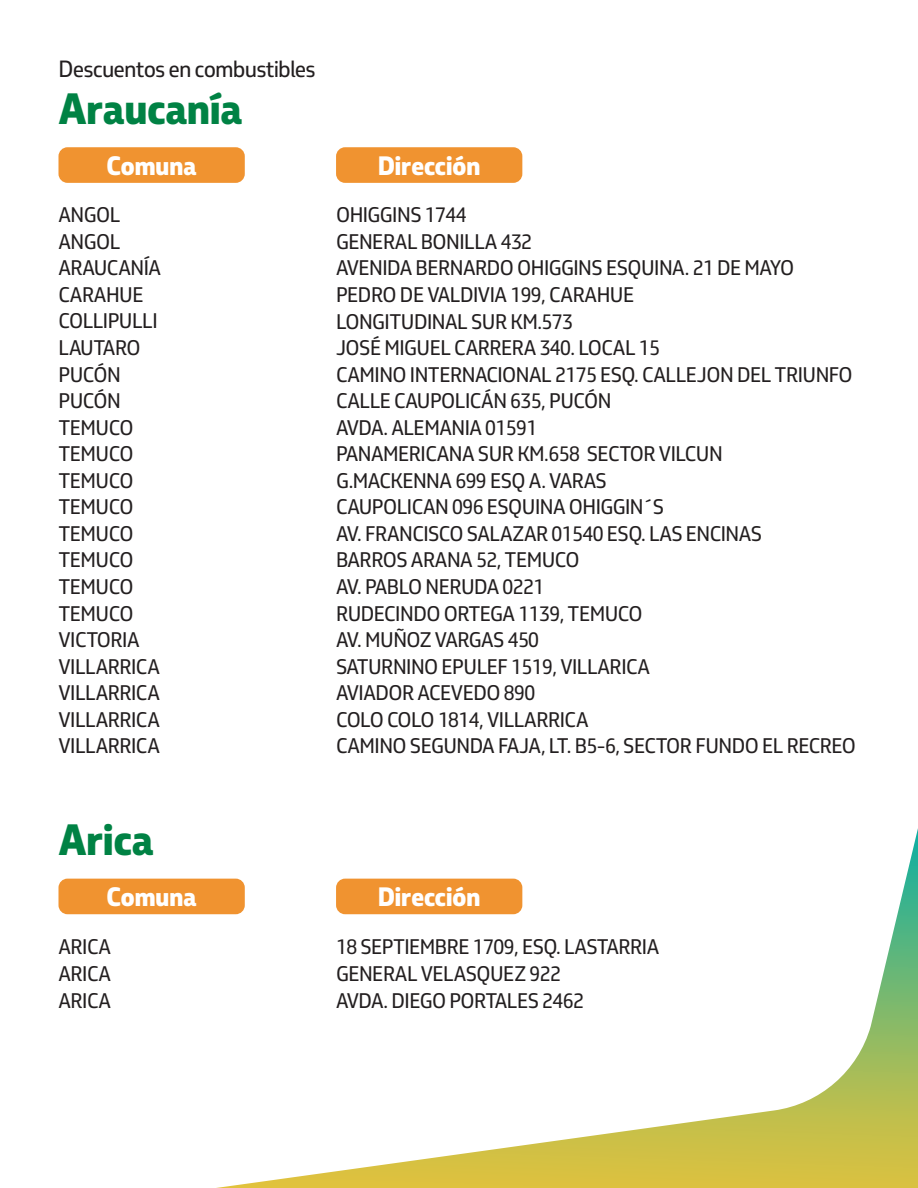
<style>
.page{position:relative;width:918px;height:1188px;background:#fff}
.page>*{position:absolute;margin:0;border:0;box-sizing:border-box;transform-origin:0 0}
.t1{font:800 42px "Petrobras Sans";letter-spacing:-.025em;color:#008244}
.t2{font:800 25.5px "Petrobras Sans";letter-spacing:-.025em;color:#fff}
.t3{font:22.5px "Petrobras Sans";letter-spacing:-.04em;color:#231f20}
.t4{font:20.25px/26.5px "Petrobras Sans";letter-spacing:-.025em;color:#231f20}
</style>
<div class="page">
<svg style="left:216px;top:828px;width:702px;height:360px"></svg>
<div style="left:58px;top:147px;width:187px;height:36px;background:#f09330;border-radius:9px"></div>
<div style="left:336px;top:147px;width:186px;height:36px;background:#f09330;border-radius:9px"></div>
<div style="left:58px;top:879px;width:187px;height:35px;background:#f09330;border-radius:9px"></div>
<div style="left:336px;top:879px;width:186px;height:35px;background:#f09330;border-radius:9px"></div>
<p class="t3" style="left:58px;top:55px;width:259px">Descuentos en combustibles</p>
<h1 class="t1" style="left:58px;top:80px;width:186px">Araucanía</h1>
<p class="t2" style="left:107px;top:148px;width:92px">Comuna</p>
<p class="t2" style="left:378px;top:148px;width:104px">Dirección</p>
<p class="t4" style="left:336px;top:202px;width:521px">OHIGGINS 1744<br>GENERAL BONILLA 432<br>AVENIDA BERNARDO OHIGGINS ESQUINA. 21 DE MAYO<br>PEDRO DE VALDIVIA 199, CARAHUE<br>LONGITUDINAL SUR KM.573<br>JOSÉ MIGUEL CARRERA 340. LOCAL 15<br>CAMINO INTERNACIONAL 2175 ESQ. CALLEJON DEL TRIUNFO<br>CALLE CAUPOLICÁN 635, PUCÓN<br>AVDA. ALEMANIA 01591<br>PANAMERICANA SUR KM.658 SECTOR VILCUN<br>G.MACKENNA 699 ESQ A. VARAS<br>CAUPOLICAN 096 ESQUINA OHIGGIN´S<br>AV. FRANCISCO SALAZAR 01540 ESQ. LAS ENCINAS<br>BARROS ARANA 52, TEMUCO<br>AV. PABLO NERUDA 0221<br>RUDECINDO ORTEGA 1139, TEMUCO<br>AV. MUÑOZ VARGAS 450<br>SATURNINO EPULEF 1519, VILLARICA<br>AVIADOR ACEVEDO 890<br>COLO COLO 1814, VILLARRICA<br>CAMINO SEGUNDA FAJA, LT. B5-6, SECTOR FUNDO EL RECREO</p>
<p class="t4" style="left:58px;top:202px;width:104px">ANGOL<br>ANGOL<br>ARAUCANÍA<br>CARAHUE<br>COLLIPULLI<br>LAUTARO<br>PUCÓN<br>PUCÓN<br>TEMUCO<br>TEMUCO<br>TEMUCO<br>TEMUCO<br>TEMUCO<br>TEMUCO<br>TEMUCO<br>TEMUCO<br>VICTORIA<br>VILLARRICA<br>VILLARRICA<br>VILLARRICA<br>VILLARRICA</p>
<h1 class="t1" style="left:58px;top:811px;width:97px">Arica</h1>
<p class="t2" style="left:107px;top:880px;width:92px">Comuna</p>
<p class="t2" style="left:378px;top:880px;width:104px">Dirección</p>
<p class="t4" style="left:336px;top:933px;width:325px;line-height:27px">18 SEPTIEMBRE 1709, ESQ. LASTARRIA<br>GENERAL VELASQUEZ 922<br>AVDA. DIEGO PORTALES 2462</p>
<p class="t4" style="left:58px;top:933px;width:54px;line-height:27px;text-align:justify">ARICA ARICA ARICA</p>
</div>
